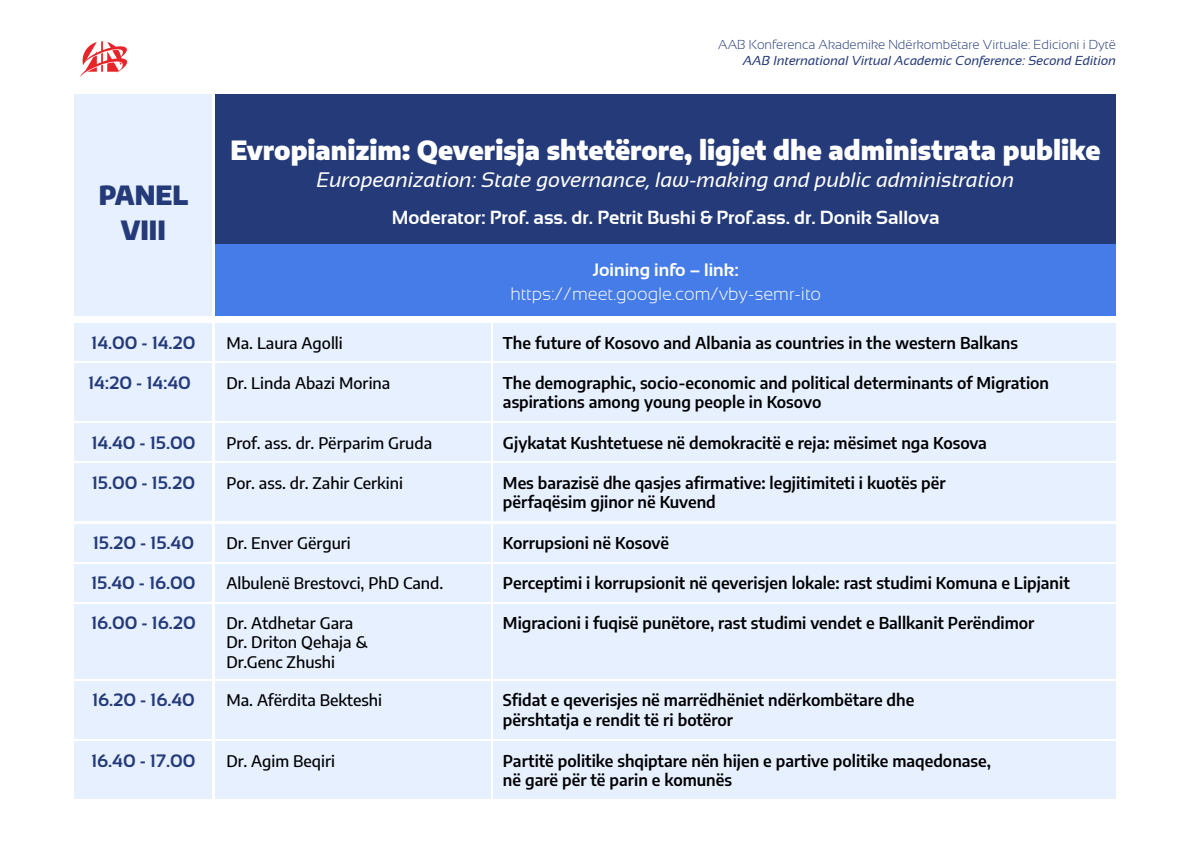
<style>
.page{position:relative;width:1191px;height:842px;background:#fff}
.page>*{position:absolute;margin:0;border:0;box-sizing:border-box;transform-origin:0 0}
.t1{font:900 26px "Encode Sans";color:#fff}
.t2{font:900 26px/35.5px "Encode Sans";color:#243a79;text-align:center}
.t3{font:italic 21px "Sansation";color:#fff}
.t4{font:700 19px "Sansation";color:#fff}
.t5{font:700 18px "Sansation";color:#243a79}
.t6{font:300 18px "Sansation";color:#fff}
.t7{font:700 18px "Sansation";color:#fff}
.t8{font:600 16px/19.2px "Encode Sans";color:#000}
.t9{font:500 16px/19.2px "Encode Sans";color:#000}
.t10{font:300 13px "Sansation";color:#243a79}
.t11{font:italic 13px "Sansation";color:#243a79}
</style>
<div class="page">
<div style="left:215px;top:94px;width:901px;height:151px;background:#243a79"></div>
<div style="left:75px;top:94px;width:137px;height:222px;background:#e6f0ff"></div>
<div style="left:215px;top:245px;width:901px;height:71px;background:#467ce8"></div>
<div style="left:75px;top:363px;width:137px;height:58px;background:#e6f0ff"></div>
<div style="left:215px;top:363px;width:276px;height:58px;background:#e6f0ff"></div>
<div style="left:493px;top:363px;width:623px;height:58px;background:#e6f0ff"></div>
<div style="left:75px;top:323px;width:137px;height:38px;background:#e6f0ff"></div>
<div style="left:215px;top:323px;width:276px;height:38px;background:#e6f0ff"></div>
<div style="left:493px;top:323px;width:623px;height:38px;background:#e6f0ff"></div>
<div style="left:75px;top:464px;width:137px;height:57px;background:#e6f0ff"></div>
<div style="left:215px;top:464px;width:276px;height:57px;background:#e6f0ff"></div>
<div style="left:493px;top:464px;width:623px;height:57px;background:#e6f0ff"></div>
<div style="left:75px;top:681px;width:137px;height:58px;background:#e6f0ff"></div>
<div style="left:215px;top:681px;width:276px;height:58px;background:#e6f0ff"></div>
<div style="left:493px;top:681px;width:623px;height:58px;background:#e6f0ff"></div>
<div style="left:75px;top:741px;width:137px;height:58px;background:#e6f0ff"></div>
<div style="left:215px;top:741px;width:276px;height:58px;background:#e6f0ff"></div>
<div style="left:493px;top:741px;width:623px;height:58px;background:#e6f0ff"></div>
<div style="left:75px;top:424px;width:137px;height:37px;background:#e6f0ff"></div>
<div style="left:215px;top:424px;width:276px;height:37px;background:#e6f0ff"></div>
<div style="left:493px;top:424px;width:623px;height:37px;background:#e6f0ff"></div>
<div style="left:75px;top:524px;width:137px;height:37px;background:#e6f0ff"></div>
<div style="left:215px;top:524px;width:276px;height:37px;background:#e6f0ff"></div>
<div style="left:493px;top:524px;width:623px;height:37px;background:#e6f0ff"></div>
<div style="left:75px;top:564px;width:137px;height:37px;background:#e6f0ff"></div>
<div style="left:215px;top:564px;width:276px;height:37px;background:#e6f0ff"></div>
<div style="left:493px;top:564px;width:623px;height:37px;background:#e6f0ff"></div>
<div style="left:75px;top:604px;width:137px;height:74px;background:#e6f0ff"></div>
<div style="left:215px;top:604px;width:276px;height:74px;background:#e6f0ff"></div>
<div style="left:493px;top:604px;width:623px;height:74px;background:#e6f0ff"></div>
<svg style="left:80px;top:41px;width:48px;height:36px"></svg>
<h1 class="t2" style="left:99px;top:175px;width:91px">PANEL<br>VIII</h1>
<p class="t10" style="left:718px;top:37px;width:399px">AAB Konferenca Akademike Ndërkombëtare Virtuale: Edicioni i Dytë</p>
<p class="t11" style="left:743px;top:53px;width:374px">AAB International Virtual Academic Conference: Second Edition</p>
<h1 class="t1" style="left:231px;top:129px;width:871px">Evropianizim: Qeverisja shtetërore, ligjet dhe administrata publike</h1>
<h2 class="t3" style="left:317px;top:168px;width:699px">Europeanization: State governance, law-making and public administration</h2>
<p class="t4" style="left:392px;top:207px;width:549px">Moderator: Prof. ass. dr. Petrit Bushi &amp; Prof.ass. dr. Donik Sallova</p>
<p class="t7" style="left:592px;top:260px;width:148px">Joining info – link:</p>
<p class="t6" style="left:510px;top:284px;width:312px">https://meet.google.com/vby-semr-ito</p>
<p class="t5" style="left:91px;top:332px;width:106px">14.00 - 14.20</p>
<p class="t9" style="left:226px;top:332px;width:118px">Ma. Laura Agolli</p>
<p class="t8" style="left:503px;top:332px;width:516px">The future of Kosovo and Albania as countries in the western Balkans</p>
<p class="t5" style="left:88px;top:372px;width:104px">14:20 - 14:40</p>
<p class="t9" style="left:226px;top:372px;width:165px">Dr. Linda Abazi Morina</p>
<p class="t8" style="left:503px;top:372px;width:547px">The demographic, socio-economic and political determinants of Migration aspirations among young people in Kosovo</p>
<p class="t5" style="left:91px;top:433px;width:106px">14.40 - 15.00</p>
<p class="t9" style="left:226px;top:433px;width:207px">Prof. ass. dr. Përparim Gruda</p>
<p class="t8" style="left:503px;top:433px;width:485px">Gjykatat Kushtetuese në demokracitë e reja: mësimet nga Kosova</p>
<p class="t5" style="left:92px;top:473px;width:105px">15.00 - 15.20</p>
<p class="t9" style="left:226px;top:473px;width:178px">Por. ass. dr. Zahir Cerkini</p>
<p class="t8" style="left:503px;top:473px;width:444px">Mes barazisë dhe qasjes afirmative: legjitimiteti i kuotës për përfaqësim gjinor në Kuvend</p>
<p class="t5" style="left:93px;top:533px;width:103px">15.20 - 15.40</p>
<p class="t9" style="left:226px;top:533px;width:126px">Dr. Enver Gërguri</p>
<p class="t8" style="left:503px;top:533px;width:168px">Korrupsioni në Kosovë</p>
<p class="t5" style="left:91px;top:573px;width:106px">15.40 - 16.00</p>
<p class="t9" style="left:226px;top:573px;width:218px">Albulenë Brestovci, PhD Cand.</p>
<p class="t8" style="left:503px;top:573px;width:568px">Perceptimi i korrupsionit në qeverisjen lokale: rast studimi Komuna e Lipjanit</p>
<p class="t5" style="left:91px;top:613px;width:106px">16.00 - 16.20</p>
<p class="t9" style="left:226px;top:613px;width:143px">Dr. Atdhetar Gara<br>Dr. Driton Qehaja &amp;<br>Dr.Genc Zhushi</p>
<p class="t8" style="left:503px;top:613px;width:533px">Migracioni i fuqisë punëtore, rast studimi vendet e Ballkanit Perëndimor</p>
<p class="t5" style="left:92px;top:690px;width:104px">16.20 - 16.40</p>
<p class="t9" style="left:226px;top:690px;width:157px">Ma. Afërdita Bekteshi</p>
<p class="t8" style="left:503px;top:690px;width:413px">Sfidat e qeverisjes në marrëdhëniet ndërkombëtare dhe përshtatja e rendit të ri botëror</p>
<p class="t5" style="left:91px;top:750px;width:106px">16.40 - 17.00</p>
<p class="t9" style="left:226px;top:750px;width:110px">Dr. Agim Beqiri</p>
<p class="t8" style="left:503px;top:750px;width:489px">Partitë politike shqiptare nën hijen e partive politike maqedonase, në garë për të parin e komunës</p>
</div>
